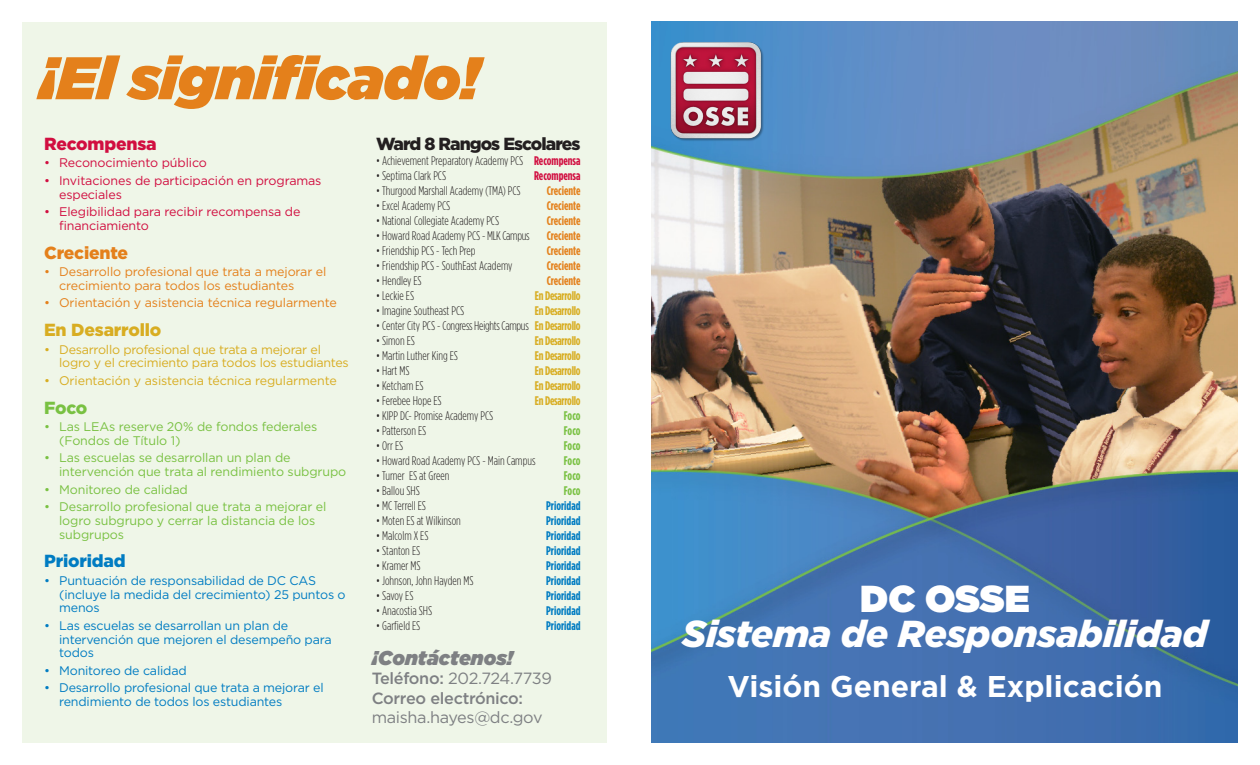
<style>
.page{position:relative;width:1260px;height:765px;background:#fff}
.page>*{position:absolute;margin:0;border:0;box-sizing:border-box;transform-origin:0 0}
.Bullet_Copy_-_White{font:italic 900 60px "Gotham";letter-spacing:-.01em;color:#e4801b}
.Title_-_White{font:italic 900 37.5px "Gotham";letter-spacing:-.01em;color:#fff}
.Title_-_White-2{font:900 37.5px "Gotham";letter-spacing:-.005em;color:#fff}
.Subtitle_-_White{font:700 30px "Gotham";color:#fff}
.t1{font:italic 900 20px "Gotham";color:#7e8083}
.t2{font:900 17.5px "Gotham";letter-spacing:-.05em;color:#231f20}
.Bullet_Copy_-_White-2{font:900 17.5px "Gotham";letter-spacing:-.01em;color:#d8ad22}
.Bullet_Copy_-_White-3{font:900 17.5px "Gotham";letter-spacing:-.01em;color:#d10e40}
.Bullet_Copy_-_White-4{font:900 17.5px "Gotham";letter-spacing:-.01em;color:#e4801b}
.Bullet_Copy_-_White-5{font:900 17.5px "Gotham";letter-spacing:-.01em;color:#007cc2}
.Bullet_Copy_-_White-6{font:900 17.5px "Gotham";color:#79c142}
.t3{font:16.25px/19.5px "Gotham";letter-spacing:-.02em;color:#7e8083}
.t4{font:300 12.5px "Gotham Condensed";color:#231f20}
.Bullet_Copy_-_White-7{font:12.5px/13.8px "Gotham";letter-spacing:-.015em;color:#007cc2}
.Bullet_Copy_-_White-8{font:12.5px/13.8px "Gotham";letter-spacing:-.01em;color:#79c142}
.Bullet_Copy_-_White-9{font:12.5px/13.8px "Gotham";letter-spacing:-.02em;color:#d8ad22}
.Bullet_Copy_-_White-10{font:12.5px/13.8px "Gotham";letter-spacing:-.01em;color:#d10e40}
.Bullet_Copy_-_White-11{font:12.5px/13.8px "Gotham";letter-spacing:-.01em;color:#e4801b}
.t5{font:700 12.5px "Gotham Condensed";letter-spacing:-.02em;color:#d8ad22}
.t6{font:700 12.5px "Gotham Condensed";color:#007cc2}
.t7{font:700 12.5px "Gotham Condensed";color:#e4801b}
.t8{font:300 12.5px "Gotham Condensed";letter-spacing:-.02em;color:#231f20}
.t9{font:700 12.5px "Gotham Condensed";letter-spacing:-.01em;color:#79c142}
.t10{font:700 12.5px "Gotham Condensed";color:#d10e40}
.s1{font-weight:700;color:#d10e40}
.s2{font-weight:700;color:#d8ad22}
.s3{font-weight:500}
</style>
<div class="page">
<div style="left:22px;top:22px;width:586px;height:720px;background:#eff6e8"></div>
<img style="left:652px;top:22px;width:585px;height:720px">
<img style="left:659px;top:28px;width:115px;height:127px">
<p class="Bullet_Copy_-_White" style="left:39px;top:35px;width:442px">¡El significado!</p>
<p class="Bullet_Copy_-_White-3" style="left:44px;top:132px;width:114px">Recompensa</p>
<p class="Bullet_Copy_-_White-10" style="left:44px;top:156px;width:164px">• Reconocimiento público</p>
<p class="Bullet_Copy_-_White-10" style="left:59px;top:173px;width:264px;text-indent:-15px">• Invitaciones de participación en programas especiales</p>
<p class="Bullet_Copy_-_White-10" style="left:59px;top:205px;width:243px;text-indent:-15px">• Elegibilidad para recibir recompensa de financiamiento</p>
<p class="Bullet_Copy_-_White-4" style="left:44px;top:240px;width:86px">Creciente</p>
<p class="Bullet_Copy_-_White-11" style="left:59px;top:265px;width:269px;text-indent:-15px">• Desarrollo profesional que trata a mejorar el crecimiento para todos los estudiantes</p>
<p class="Bullet_Copy_-_White-11" style="left:44px;top:296px;width:294px">• Orientación y asistencia técnica regularmente</p>
<p class="Bullet_Copy_-_White-2" style="left:44px;top:318px;width:119px">En Desarrollo</p>
<p class="Bullet_Copy_-_White-9" style="left:59px;top:342px;width:291px;text-indent:-15px">• Desarrollo profesional que trata a mejorar el logro y el crecimiento para todos los estudiantes</p>
<p class="Bullet_Copy_-_White-9" style="left:44px;top:373px;width:294px">• Orientación y asistencia técnica regularmente</p>
<p class="Bullet_Copy_-_White-6" style="left:44px;top:395px;width:45px">Foco</p>
<p class="Bullet_Copy_-_White-8" style="left:59px;top:420px;width:260px;text-indent:-15px">• Las LEAs reserve 20% de fondos federales (Fondos de Título 1)</p>
<p class="Bullet_Copy_-_White-8" style="left:59px;top:451px;width:289px;text-indent:-15px">• Las escuelas se desarrollan un plan de intervención que trata al rendimiento subgrupo</p>
<p class="Bullet_Copy_-_White-8" style="left:44px;top:482px;width:145px">• Monitoreo de calidad</p>
<p class="Bullet_Copy_-_White-8" style="left:59px;top:500px;width:269px;text-indent:-15px">• Desarrollo profesional que trata a mejorar el logro subgrupo y cerrar la distancia de los subgrupos</p>
<p class="Bullet_Copy_-_White-5" style="left:44px;top:549px;width:83px">Prioridad</p>
<p class="Bullet_Copy_-_White-7" style="left:59px;top:573px;width:288px;text-indent:-15px">• Puntuación de responsabilidad de DC CAS (incluye la medida del crecimiento) 25 puntos o menos</p>
<p class="Bullet_Copy_-_White-7" style="left:59px;top:618px;width:274px;text-indent:-15px">• Las escuelas se desarrollan un plan de intervención que mejoren el desempeño para todos</p>
<p class="Bullet_Copy_-_White-7" style="left:44px;top:663px;width:144px">• Monitoreo de calidad</p>
<p class="Bullet_Copy_-_White-7" style="left:59px;top:681px;width:266px;text-indent:-15px">• Desarrollo profesional que trata a mejorar el rendimiento de todos los estudiantes</p>
<p class="t2" style="left:376px;top:132px;width:206px">Ward 8 Rangos Escolares</p>
<p class="t4" style="left:376px;top:154px;width:206px">• Achievement Preparatory Academy PCS <span class="s1">Recompensa</span></p>
<p class="t4" style="left:376px;top:169px;width:72px">• Septima Clark PCS</p>
<p class="t10" style="left:534px;top:168px;width:48px">Recompensa</p>
<p class="t4" style="left:376px;top:184px;width:146px">• Thurgood Marshall Academy (TMA) PCS</p>
<p class="t7" style="left:547px;top:183px;width:35px">Creciente</p>
<p class="t4" style="left:376px;top:199px;width:76px">• Excel Academy PCS</p>
<p class="t7" style="left:547px;top:198px;width:35px">Creciente</p>
<p class="t4" style="left:376px;top:214px;width:125px">• National Collegiate Academy PCS</p>
<p class="t7" style="left:547px;top:213px;width:35px">Creciente</p>
<p class="t4" style="left:376px;top:229px;width:155px">• Howard Road Academy PCS - MLK Campus</p>
<p class="t7" style="left:547px;top:228px;width:35px">Creciente</p>
<p class="t4" style="left:376px;top:244px;width:101px">• Friendship PCS - Tech Prep</p>
<p class="t7" style="left:547px;top:243px;width:35px">Creciente</p>
<p class="t4" style="left:376px;top:259px;width:138px">• Friendship PCS - SouthEast Academy</p>
<p class="t7" style="left:547px;top:258px;width:35px">Creciente</p>
<p class="t4" style="left:376px;top:274px;width:47px">• Hendley ES</p>
<p class="t7" style="left:547px;top:273px;width:35px">Creciente</p>
<p class="t4" style="left:376px;top:289px;width:39px">• Leckie ES</p>
<p class="t5" style="left:535px;top:288px;width:47px">En Desarrollo</p>
<p class="t4" style="left:376px;top:304px;width:90px">• Imagine Southeast PCS</p>
<p class="t5" style="left:535px;top:303px;width:47px">En Desarrollo</p>
<p class="t8" style="left:376px;top:319px;width:206px">• Center City PCS - Congress Heights Campus <span class="s2">En Desarrollo</span></p>
<p class="t4" style="left:376px;top:334px;width:40px">• Simon ES</p>
<p class="t5" style="left:535px;top:333px;width:47px">En Desarrollo</p>
<p class="t4" style="left:376px;top:349px;width:83px">• Martin Luther King ES</p>
<p class="t5" style="left:535px;top:348px;width:47px">En Desarrollo</p>
<p class="t4" style="left:376px;top:364px;width:35px">• Hart MS</p>
<p class="t5" style="left:535px;top:363px;width:47px">En Desarrollo</p>
<p class="t4" style="left:376px;top:379px;width:49px">• Ketcham ES</p>
<p class="t5" style="left:535px;top:378px;width:47px">En Desarrollo</p>
<p class="t4" style="left:376px;top:394px;width:67px">• Ferebee Hope ES</p>
<p class="t5" style="left:535px;top:393px;width:47px">En Desarrollo</p>
<p class="t4" style="left:376px;top:409px;width:119px">• KIPP DC- Promise Academy PCS</p>
<p class="t9" style="left:564px;top:408px;width:18px">Foco</p>
<p class="t4" style="left:376px;top:424px;width:52px">• Patterson ES</p>
<p class="t9" style="left:564px;top:423px;width:18px">Foco</p>
<p class="t4" style="left:376px;top:439px;width:29px">• Orr ES</p>
<p class="t9" style="left:564px;top:438px;width:18px">Foco</p>
<p class="t4" style="left:376px;top:454px;width:161px">• Howard Road Academy PCS - Main Campus</p>
<p class="t9" style="left:564px;top:453px;width:18px">Foco</p>
<p class="t4" style="left:376px;top:469px;width:75px">• Turner ES at Green</p>
<p class="t9" style="left:564px;top:468px;width:18px">Foco</p>
<p class="t4" style="left:376px;top:484px;width:45px">• Ballou SHS</p>
<p class="t9" style="left:564px;top:483px;width:18px">Foco</p>
<p class="t4" style="left:376px;top:499px;width:51px">• MC Terrell ES</p>
<p class="t6" style="left:546px;top:498px;width:36px">Prioridad</p>
<p class="t4" style="left:376px;top:514px;width:86px">• Moten ES at Wilkinson</p>
<p class="t6" style="left:546px;top:513px;width:36px">Prioridad</p>
<p class="t4" style="left:376px;top:529px;width:54px">• Malcolm X ES</p>
<p class="t6" style="left:546px;top:528px;width:36px">Prioridad</p>
<p class="t4" style="left:376px;top:544px;width:46px">• Stanton ES</p>
<p class="t6" style="left:546px;top:543px;width:36px">Prioridad</p>
<p class="t4" style="left:376px;top:559px;width:46px">• Kramer MS</p>
<p class="t6" style="left:546px;top:558px;width:36px">Prioridad</p>
<p class="t4" style="left:376px;top:574px;width:99px">• Johnson, John Hayden MS</p>
<p class="t6" style="left:546px;top:573px;width:36px">Prioridad</p>
<p class="t4" style="left:376px;top:589px;width:39px">• Savoy ES</p>
<p class="t6" style="left:546px;top:588px;width:36px">Prioridad</p>
<p class="t4" style="left:376px;top:604px;width:58px">• Anacostia SHS</p>
<p class="t6" style="left:546px;top:603px;width:36px">Prioridad</p>
<p class="t4" style="left:376px;top:619px;width:46px">• Garfield ES</p>
<p class="t6" style="left:546px;top:618px;width:36px">Prioridad</p>
<p class="t1" style="left:372px;top:643px;width:143px">¡Contáctenos!</p>
<p class="t3" style="left:372px;top:668px;width:182px"><span class="s3">Teléfono:</span> 202.724.7739</p>
<p class="t3" style="left:372px;top:688px;width:172px"><span class="s3">Correo electrónico: </span>maisha.hayes@dc.gov</p>
<p class="Title_-_White-2" style="left:860px;top:572px;width:171px">DC OSSE</p>
<p class="Title_-_White" style="left:682px;top:608px;width:527px">Sistema de Responsabilidad</p>
<p class="Subtitle_-_White" style="left:728px;top:667px;width:436px">Visión General &amp; Explicación</p>
</div>
